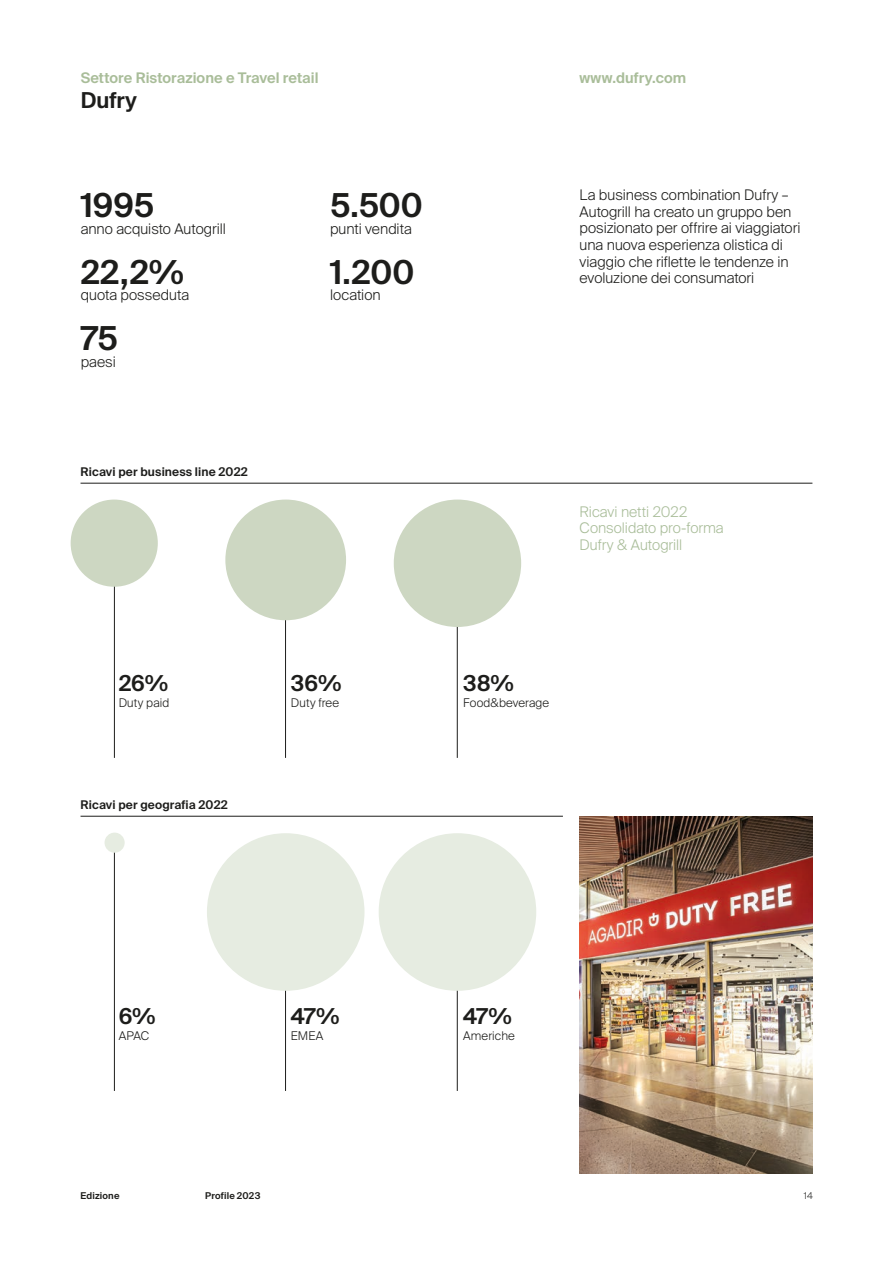
<style>
.page{position:relative;width:893px;height:1263px;background:#fff}
.page>*{position:absolute;margin:0;border:0;box-sizing:border-box;transform-origin:0 0}
.t1{font:600 33px "Suisse Intl";color:#1d1d1b}
.t2{font:600 21.9px "Suisse Intl";letter-spacing:-.005em;color:#1d1d1b}
.t3{font:300 14.7px/16.6px "Suisse Intl";color:#1d1d1b}
.t4{font:300 14.7px/16.6px "Suisse Intl";color:#a9bd99}
.t5{font:600 14.7px "Suisse Intl";letter-spacing:.005em;color:#a9bd99}
.t6{font:600 12px "Suisse Intl";letter-spacing:.01em;color:#1d1d1b}
.t7{font:300 12px "Suisse Intl";letter-spacing:.01em;color:#1d1d1b}
.t8{font:600 9.3px "Suisse Intl";letter-spacing:.02em;color:#1d1d1b}
.t9{font:300 9.3px "Suisse Intl";color:#1d1d1b}
</style>
<div class="page">
<img style="left:580px;top:816px;width:232px;height:357px">
<hr style="left:81px;top:483px;width:731px;height:1px;background:#1d1d1b">
<hr style="left:81px;top:816px;width:482px;height:1px;background:#1d1d1b">
<hr style="left:285px;top:590px;width:1px;height:168px;background:#1d1d1b">
<hr style="left:285px;top:923px;width:1px;height:168px;background:#1d1d1b">
<hr style="left:457px;top:590px;width:1px;height:168px;background:#1d1d1b">
<hr style="left:457px;top:923px;width:1px;height:168px;background:#1d1d1b">
<hr style="left:114px;top:581px;width:1px;height:177px;background:#1d1d1b">
<hr style="left:114px;top:841px;width:1px;height:250px;background:#1d1d1b">
<div style="left:71px;top:500px;width:87px;height:87px;background:#cdd7c2;border-radius:50%"></div>
<div style="left:225px;top:500px;width:121px;height:120px;background:#cdd7c2;border-radius:50%"></div>
<div style="left:394px;top:499px;width:127px;height:128px;background:#cdd7c2;border-radius:50%"></div>
<div style="left:105px;top:833px;width:20px;height:20px;background:#e6ece1;border-radius:50%"></div>
<div style="left:379px;top:833px;width:157px;height:158px;background:#e6ece1;border-radius:50%"></div>
<div style="left:207px;top:833px;width:157px;height:158px;background:#e6ece1;border-radius:50%"></div>
<p class="t5" style="left:81px;top:69px;width:239px">Settore Ristorazione e Travel retail</p>
<h2 class="t2" style="left:81px;top:88px;width:58px">Dufry</h2>
<h1 class="t1" style="left:81px;top:186px;width:75px">1995</h1>
<p class="t3" style="left:81px;top:220px;width:147px">anno acquisto Autogrill</p>
<h1 class="t1" style="left:81px;top:253px;width:105px">22,2%</h1>
<p class="t3" style="left:81px;top:287px;width:110px">quota posseduta</p>
<h1 class="t1" style="left:81px;top:319px;width:39px">75</h1>
<p class="t3" style="left:81px;top:353px;width:37px">paesi</p>
<h1 class="t1" style="left:330px;top:186px;width:94px">5.500</h1>
<p class="t3" style="left:330px;top:220px;width:83px">punti vendita</p>
<h1 class="t1" style="left:330px;top:253px;width:86px">1.200</h1>
<p class="t3" style="left:330px;top:287px;width:52px">location</p>
<p class="t6" style="left:81px;top:464px;width:169px">Ricavi per business line 2022</p>
<p class="t5" style="left:579px;top:69px;width:108px">www.dufry.com</p>
<p class="t3" style="left:580px;top:187px;width:222px">La business combination Dufry – Autogrill ha creato un gruppo ben posizionato per offrire ai viaggiatori una nuova esperienza olistica di viaggio che riflette le tendenze in evoluzione dei consumatori</p>
<p class="t4" style="left:580px;top:503px;width:146px">Ricavi netti 2022<br>Consolidato pro-forma<br>Dufry &amp; Autogrill</p>
<h2 class="t2" style="left:119px;top:671px;width:51px">26%</h2>
<p class="t7" style="left:119px;top:696px;width:52px">Duty paid</p>
<p class="t6" style="left:81px;top:797px;width:149px">Ricavi per geografia 2022</p>
<h2 class="t2" style="left:291px;top:671px;width:52px">36%</h2>
<p class="t7" style="left:291px;top:696px;width:50px">Duty free</p>
<h2 class="t2" style="left:463px;top:671px;width:52px">38%</h2>
<p class="t7" style="left:463px;top:696px;width:87px">Food&amp;beverage</p>
<h2 class="t2" style="left:119px;top:1004px;width:39px">6%</h2>
<p class="t7" style="left:119px;top:1029px;width:32px">APAC</p>
<h2 class="t2" style="left:291px;top:1004px;width:50px">47%</h2>
<p class="t7" style="left:291px;top:1029px;width:34px">EMEA</p>
<h2 class="t2" style="left:463px;top:1004px;width:50px">47%</h2>
<p class="t7" style="left:463px;top:1029px;width:53px">Americhe</p>
<p class="t8" style="left:81px;top:1190px;width:41px">Edizione</p>
<p class="t8" style="left:205px;top:1190px;width:57px">Profile 2023</p>
<p class="t9" style="left:804px;top:1190px;width:10px">14</p>
</div>
